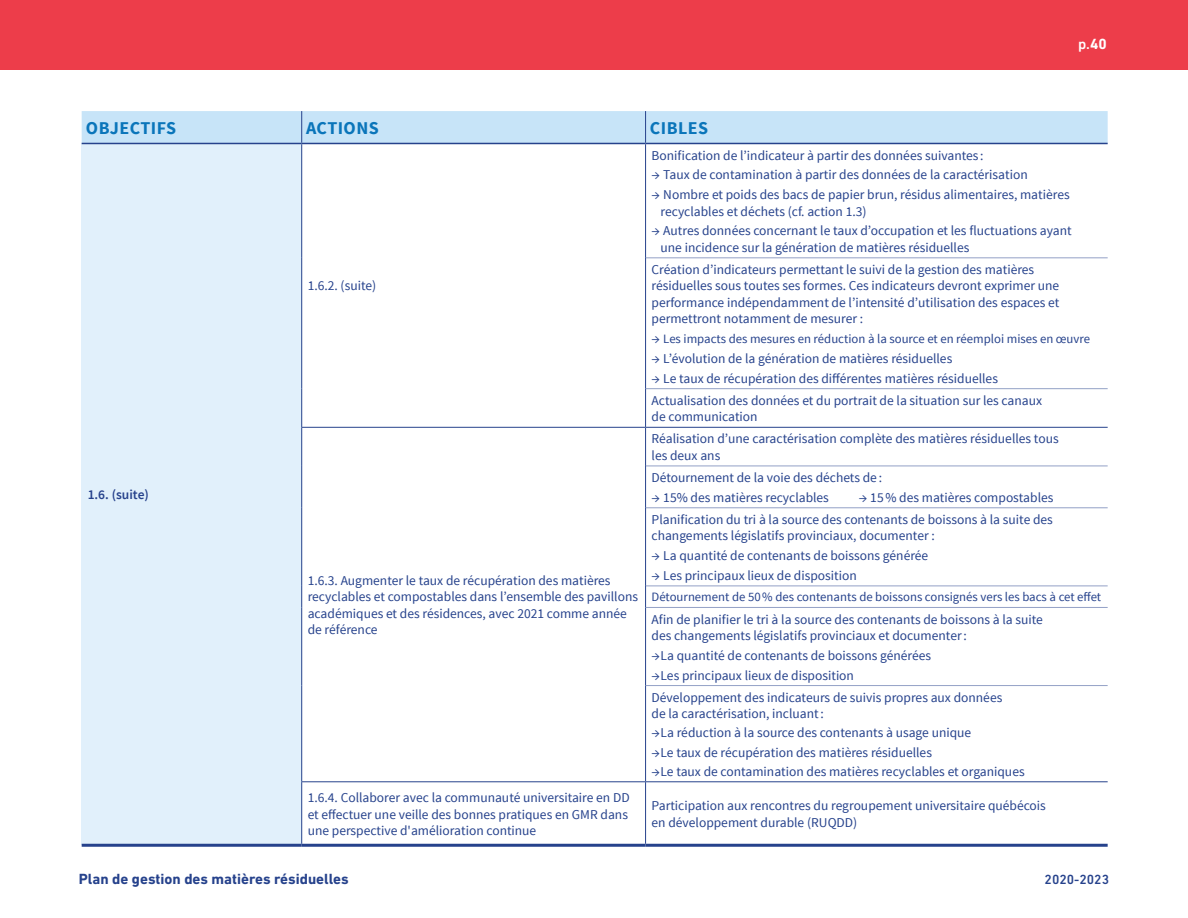
<style>
.page{position:relative;width:1188px;height:918px;background:#fff}
.page>*{position:absolute;margin:0;border:0;box-sizing:border-box;transform-origin:0 0}
.t1{font:700 18px "Source Sans Pro";letter-spacing:.025em;color:#0a75ba}
.t2{font:700 15px "DIN Next LT Pro";color:#26428c}
.t3{font:500 15px "DIN Next LT Pro";color:#fff}
.t4{font:13.5px/16.5px "Source Sans Pro";color:#26428c}
.t5{font:600 13.5px "Source Sans Pro";color:#26428c}
.t6{font:500 13.5px "DIN Next LT Pro";color:#26428c}
.t7{font:12.75px "Source Sans Pro";color:#26428c}
.s1{font-weight:700}
.s2{font-size:13.5px}
</style>
<div class="page">
<div style="left:0;top:0;width:1188px;height:70px;background:#ed3d4a"></div>
<div style="left:82px;top:111px;width:1026px;height:32px;background:#c7e4f8"></div>
<div style="left:82px;top:143px;width:220px;height:702px;background:#e1f0fb"></div>
<hr style="left:301px;top:111px;width:1px;height:32px;background:#26428c">
<hr style="left:645px;top:111px;width:1px;height:32px;background:#26428c">
<hr style="left:301px;top:144px;width:1px;height:114px;background:#26428c">
<hr style="left:301px;top:258px;width:1px;height:131px;background:#26428c">
<hr style="left:301px;top:389px;width:1px;height:38px;background:#26428c">
<hr style="left:645px;top:144px;width:1px;height:114px;background:#26428c">
<hr style="left:645px;top:258px;width:1px;height:131px;background:#26428c">
<hr style="left:645px;top:389px;width:1px;height:38px;background:#26428c">
<hr style="left:301px;top:427px;width:345px;height:1px;background:#26428c">
<hr style="left:301px;top:428px;width:1px;height:38px;background:#26428c">
<hr style="left:301px;top:466px;width:1px;height:42px;background:#26428c">
<hr style="left:301px;top:508px;width:1px;height:78px;background:#26428c">
<svg style="left:301px;top:586px;width:1px;height:21px"></svg>
<hr style="left:301px;top:607px;width:1px;height:79px;background:#26428c">
<hr style="left:301px;top:686px;width:1px;height:95px;background:#26428c">
<hr style="left:646px;top:427px;width:462px;height:1px;background:#26428c">
<hr style="left:645px;top:428px;width:1px;height:38px;background:#26428c">
<hr style="left:645px;top:466px;width:1px;height:42px;background:#26428c">
<hr style="left:645px;top:508px;width:1px;height:78px;background:#26428c">
<svg style="left:645px;top:586px;width:1px;height:21px"></svg>
<hr style="left:645px;top:607px;width:1px;height:79px;background:#26428c">
<hr style="left:645px;top:686px;width:1px;height:95px;background:#26428c">
<hr style="left:301px;top:781px;width:345px;height:1px;background:#26428c">
<hr style="left:301px;top:782px;width:1px;height:62px;background:#26428c">
<hr style="left:646px;top:781px;width:462px;height:1px;background:#26428c">
<hr style="left:645px;top:782px;width:1px;height:62px;background:#26428c">
<hr style="left:82px;top:844px;width:220px;height:3px;background:#26428c">
<hr style="left:302px;top:844px;width:344px;height:3px;background:#26428c">
<hr style="left:646px;top:844px;width:462px;height:3px;background:#26428c">
<hr style="left:82px;top:143px;width:220px;height:1px;background:#26428c">
<hr style="left:302px;top:143px;width:344px;height:1px;background:#26428c">
<hr style="left:646px;top:143px;width:462px;height:1px;background:#26428c">
<hr style="left:646px;top:258px;width:462px;height:1px;background:#93a1c6">
<hr style="left:646px;top:388px;width:462px;height:1px;background:#93a1c6">
<hr style="left:646px;top:466px;width:462px;height:1px;background:#93a1c6">
<hr style="left:646px;top:508px;width:462px;height:1px;background:#93a1c6">
<hr style="left:646px;top:586px;width:462px;height:1px;background:#93a1c6">
<hr style="left:646px;top:607px;width:462px;height:1px;background:#93a1c6">
<hr style="left:646px;top:685px;width:462px;height:1px;background:#93a1c6">
<h1 class="t1" style="left:86px;top:116px;width:92px">OBJECTIFS</h1>
<h1 class="t1" style="left:306px;top:116px;width:74px">ACTIONS</h1>
<h1 class="t1" style="left:650px;top:116px;width:60px">CIBLES</h1>
<p class="t3" style="left:1078px;top:35px;width:30px">p.<span class="s1">40</span></p>
<p class="t5" style="left:88px;top:486px;width:63px">1.6. (suite)</p>
<p class="t4" style="left:308px;top:277px;width:70px">1.6.2. (suite)</p>
<p class="t4" style="left:308px;top:572px;width:332px">1.6.3. Augmenter le taux de récupération des matières recyclables et compostables dans l’ensemble des pavillons académiques et des résidences, avec 2021 comme année de référence</p>
<p class="t4" style="left:652px;top:147px;width:334px">Bonification de l’indicateur à partir des données suivantes :</p>
<p class="t4" style="left:652px;top:166px;width:378px">→ Taux de contamination à partir des données de la caractérisation</p>
<p class="t4" style="left:661px;top:186px;width:411px;text-indent:-9px">→ Nombre et poids des bacs de papier brun, résidus alimentaires, matières recyclables et déchets (cf. action 1.3)</p>
<p class="t4" style="left:661px;top:222px;width:413px;text-indent:-9px">→ Autres données concernant le taux d’occupation et les fluctuations ayant une incidence sur la génération de matières résiduelles</p>
<p class="t4" style="left:652px;top:261px;width:409px">Création d’indicateurs permettant le suivi de la gestion des matières résiduelles sous toutes ses formes. Ces indicateurs devront exprimer une performance indépendamment de l’intensité d’utilisation des espaces et permettront notamment de mesurer :</p>
<p class="t7" style="left:652px;top:331px;width:440px"><span class="s2">→</span> Les impacts des mesures en réduction à la source et en réemploi mises en œuvre</p>
<p class="t4" style="left:652px;top:350px;width:302px">→ L’évolution de la génération de matières résiduelles</p>
<p class="t4" style="left:652px;top:367px;width:392px;line-height:22.2px">→ Le taux de récupération des différentes matières résiduelles<br>Actualisation des données et du portrait de la situation sur les canaux</p>
<p class="t4" style="left:652px;top:408px;width:108px">de communication</p>
<p class="t4" style="left:652px;top:430px;width:409px">Réalisation d’une caractérisation complète des matières résiduelles tous les deux ans</p>
<p class="t4" style="left:652px;top:469px;width:232px">Détournement de la voie des déchets de :</p>
<p class="t4" style="left:652px;top:489px;width:179px">→ 15% des matières recyclables</p>
<p class="t4" style="left:652px;top:486px;width:403px;line-height:22.2px;text-align:right">→ 15% des matières compostables<br>Planification du tri à la source des contenants de boissons à la suite des</p>
<p class="t4" style="left:652px;top:527px;width:285px">changements législatifs provinciaux, documenter :</p>
<p class="t4" style="left:652px;top:547px;width:278px">→ La quantité de contenants de boissons générée</p>
<p class="t4" style="left:652px;top:567px;width:207px">→ Les principaux lieux de disposition</p>
<p class="t7" style="left:652px;top:589px;width:451px">Détournement de 50% des contenants de boissons consignés vers les bacs à cet effet</p>
<p class="t4" style="left:652px;top:611px;width:393px">Afin de planifier le tri à la source des contenants de boissons à la suite des changements législatifs provinciaux et documenter:</p>
<p class="t4" style="left:652px;top:647px;width:281px">→La quantité de contenants de boissons générées</p>
<p class="t4" style="left:652px;top:664px;width:352px;line-height:22.2px">→Les principaux lieux de disposition<br>Développement des indicateurs de suivis propres aux données</p>
<p class="t4" style="left:652px;top:705px;width:174px">de la caractérisation, incluant:</p>
<p class="t4" style="left:652px;top:724px;width:321px">→La réduction à la source des contenants à usage unique</p>
<p class="t4" style="left:652px;top:744px;width:282px">→Le taux de récupération des matières résiduelles</p>
<p class="t4" style="left:652px;top:763px;width:375px">→Le taux de contamination des matières recyclables et organiques</p>
<p class="t4" style="left:308px;top:789px;width:323px;text-align:justify">1.6.4. Collaborer avec la communauté universitaire en DD et effectuer une veille des bonnes pratiques en GMR dans une perspective d'amélioration continue</p>
<p class="t4" style="left:652px;top:797px;width:396px">Participation aux rencontres du regroupement universitaire québécois en développement durable (RUQDD)</p>
<p class="t2" style="left:79px;top:870px;width:271px">Plan de gestion des matières résiduelles</p>
<p class="t6" style="left:1045px;top:871px;width:66px">2020-2023</p>
</div>
